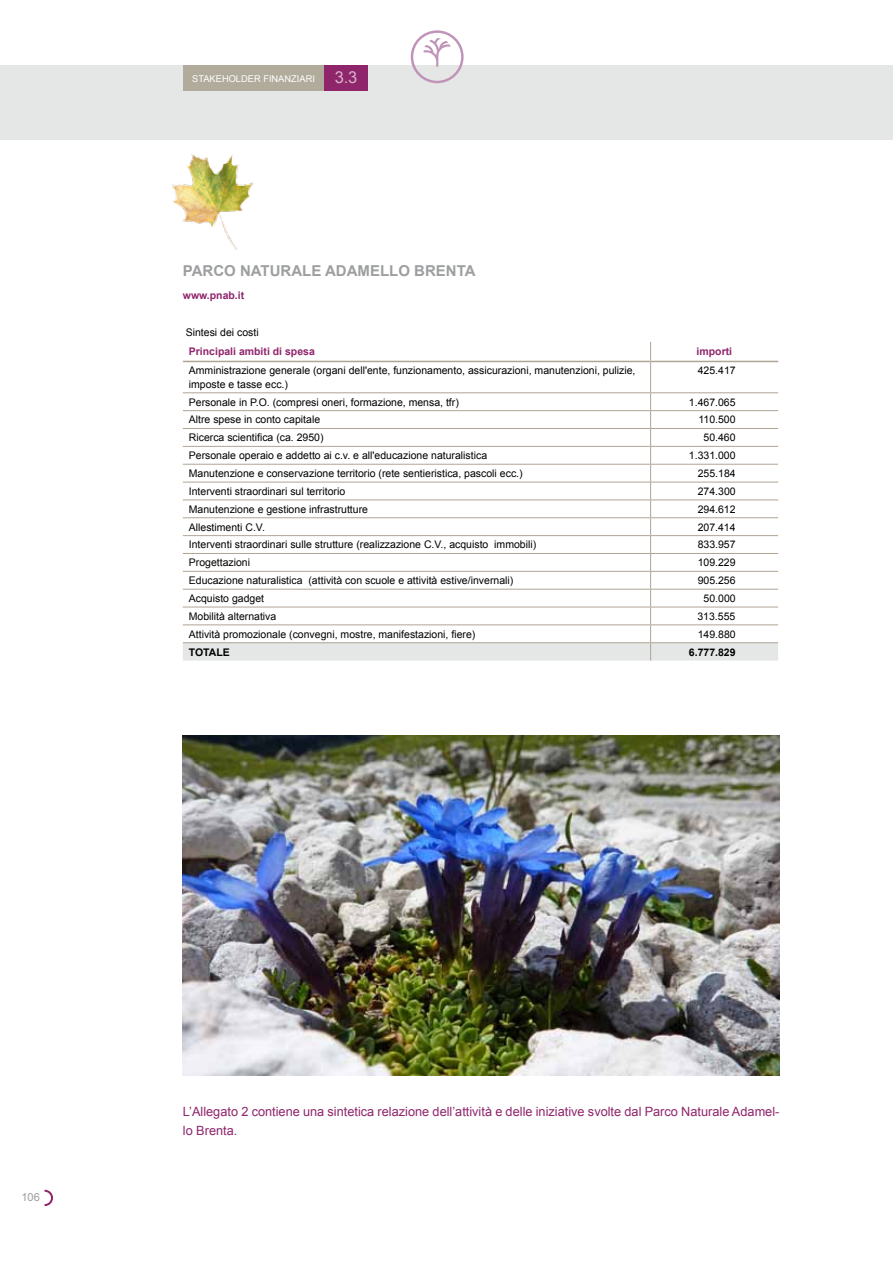
<style>
.page{position:relative;width:893px;height:1263px;background:#fff}
.page>*{position:absolute;margin:0;border:0;box-sizing:border-box;transform-origin:0 0}
.t1{font:700 15px "Arial";color:#9c9e9f}
.t2{font:12.75px/19.5px "Arial";color:#8f256b}
.t3{font:11.1px "Arial";color:#9c9e9f}
.t4{font:10.5px/13.5px "Arial";color:#000}
.t5{font:700 10.5px "Arial";color:#8f256b}
.t6{font:700 10.5px "Arial";color:#000}
.t7{font:9.3px "Arial";color:#fff}
.s1{font-size:16.5px}
</style>
<div class="page">
<div style="left:0;top:65px;width:893px;height:74px;background:#e5e7e7"></div>
<svg style="left:45px;top:1190px;width:8px;height:16px"></svg>
<div style="left:183px;top:65px;width:142px;height:25px;background:#b1ab9b"></div>
<div style="left:324px;top:65px;width:43px;height:25px;background:#8f256b"></div>
<svg style="left:411px;top:30px;width:53px;height:53px"></svg>
<hr style="left:650px;top:362px;width:1px;height:30px;background:#b0a495">
<hr style="left:183px;top:392px;width:468px;height:1px;background:#b0a495">
<hr style="left:651px;top:392px;width:127px;height:1px;background:#b0a495">
<svg style="left:183px;top:393px;width:595px;height:268px"></svg>
<svg style="left:650px;top:342px;width:1px;height:19px"></svg>
<hr style="left:183px;top:361px;width:468px;height:1px;background:#b0a495">
<hr style="left:651px;top:361px;width:127px;height:1px;background:#b0a495">
<img style="left:172px;top:154px;width:82px;height:96px">
<img style="left:183px;top:736px;width:597px;height:340px">
<p class="t7" style="left:192px;top:72px;width:167px">STAKEHOLDER FINANZIARI <span class="s1">3.3</span></p>
<h1 class="t1" style="left:183px;top:261px;width:294px">PARCO NATURALE ADAMELLO BRENTA</h1>
<p class="t5" style="left:183px;top:288px;width:63px">www.pnab.it</p>
<p class="t4" style="left:186px;top:325px;width:74px">Sintesi dei costi</p>
<p class="t5" style="left:189px;top:345px;width:128px">Principali ambiti di spesa</p>
<p class="t5" style="left:697px;top:345px;width:37px">importi</p>
<p class="t4" style="left:189px;top:364px;width:448px">Amministrazione generale (organi dell'ente, funzionamento, assicurazioni, manutenzioni, pulizie, imposte e tasse ecc.)</p>
<p class="t4" style="left:698px;top:364px;width:39px">425.417</p>
<p class="t4" style="left:189px;top:395px;width:271px">Personale in P.O. (compresi oneri, formazione, mensa, tfr)</p>
<p class="t4" style="left:689px;top:395px;width:48px">1.467.065</p>
<p class="t4" style="left:189px;top:413px;width:133px">Altre spese in conto capitale</p>
<p class="t4" style="left:698px;top:413px;width:39px">110.500</p>
<p class="t4" style="left:189px;top:431px;width:136px">Ricerca scientifica (ca. 2950)</p>
<p class="t4" style="left:703px;top:431px;width:34px">50.460</p>
<p class="t4" style="left:189px;top:449px;width:300px">Personale operaio e addetto ai c.v. e all'educazione naturalistica</p>
<p class="t4" style="left:689px;top:449px;width:48px">1.331.000</p>
<p class="t4" style="left:189px;top:467px;width:335px">Manutenzione e conservazione territorio (rete sentieristica, pascoli ecc.)</p>
<p class="t4" style="left:698px;top:467px;width:39px">255.184</p>
<p class="t4" style="left:189px;top:484px;width:158px">Interventi straordinari sul territorio</p>
<p class="t4" style="left:698px;top:484px;width:39px">274.300</p>
<p class="t4" style="left:189px;top:502px;width:181px">Manutenzione e gestione infrastrutture</p>
<p class="t4" style="left:698px;top:502px;width:39px">294.612</p>
<p class="t4" style="left:189px;top:520px;width:78px">Allestimenti C.V.</p>
<p class="t4" style="left:698px;top:520px;width:39px">207.414</p>
<p class="t4" style="left:189px;top:538px;width:349px">Interventi straordinari sulle strutture (realizzazione C.V., acquisto immobili)</p>
<p class="t4" style="left:698px;top:538px;width:39px">833.957</p>
<p class="t4" style="left:189px;top:556px;width:63px">Progettazioni</p>
<p class="t4" style="left:698px;top:556px;width:39px">109.229</p>
<p class="t4" style="left:189px;top:574px;width:326px">Educazione naturalistica (attività con scuole e attività estive/invernali)</p>
<p class="t4" style="left:698px;top:574px;width:39px">905.256</p>
<p class="t4" style="left:189px;top:592px;width:77px">Acquisto gadget</p>
<p class="t4" style="left:704px;top:592px;width:34px">50.000</p>
<p class="t4" style="left:189px;top:609px;width:89px">Mobilità alternativa</p>
<p class="t4" style="left:697px;top:609px;width:39px">313.555</p>
<p class="t4" style="left:189px;top:627px;width:288px">Attività promozionale (convegni, mostre, manifestazioni, fiere)</p>
<p class="t4" style="left:698px;top:627px;width:39px">149.880</p>
<p class="t6" style="left:189px;top:645px;width:43px">TOTALE</p>
<p class="t6" style="left:689px;top:645px;width:48px">6.777.829</p>
<p class="t3" style="left:21px;top:1190px;width:20px">106</p>
<p class="t2" style="left:183px;top:1102px;width:598px">L’Allegato 2 contiene una sintetica relazione dell’attività e delle iniziative svolte dal Parco Naturale Adamel&shy;lo Brenta.</p>
</div>
